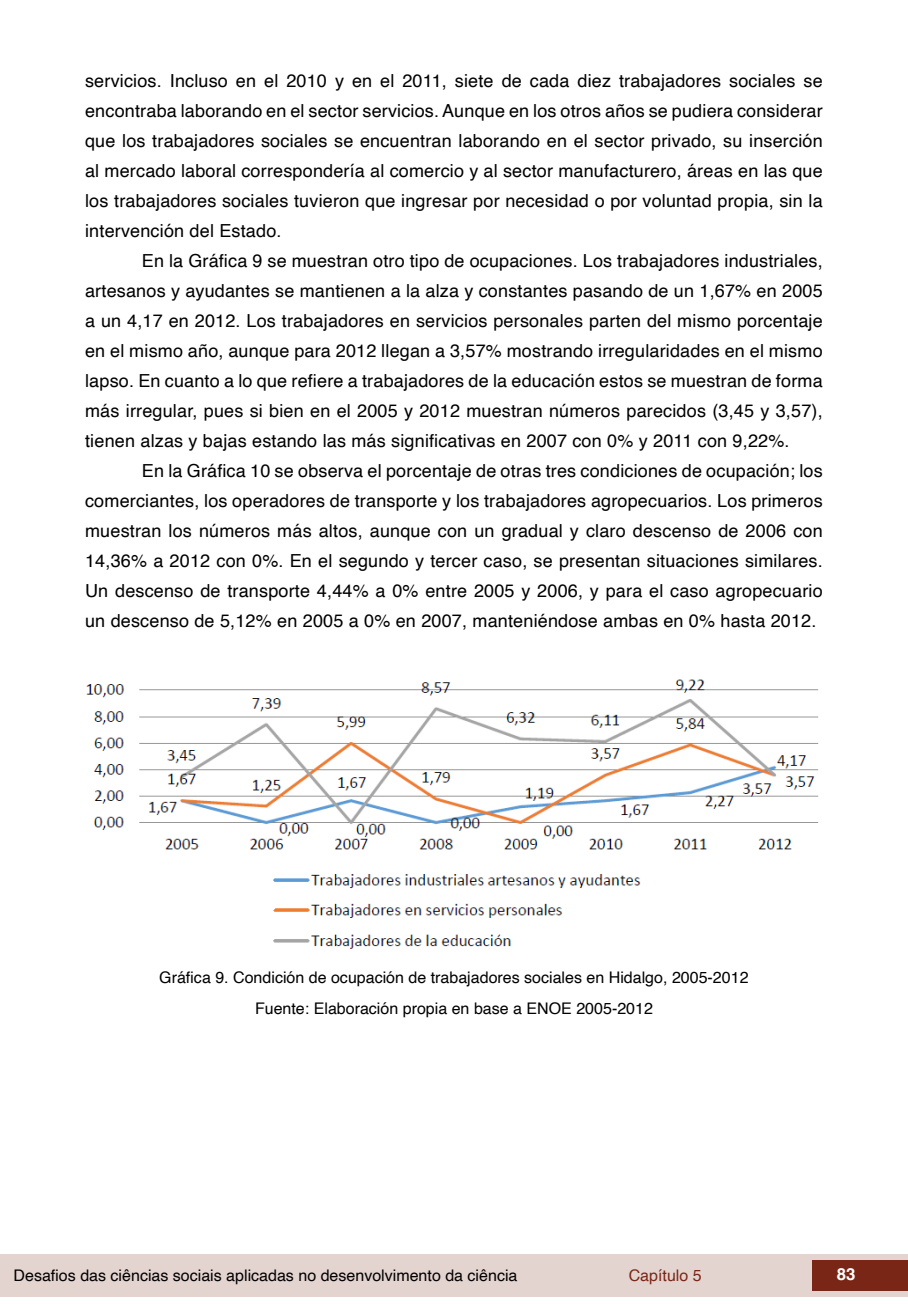
<style>
.page{position:relative;width:908px;height:1304px;background:#fff}
.page>*{position:absolute;margin:0;border:0;box-sizing:border-box;transform-origin:0 0}
.t1{font:18px/30px "Helvetica";letter-spacing:.01em;color:#000;text-align:justify}
.t2{font:700 16.8px "Helvetica";color:#fff}
.t3{font:16px/30.6px "Helvetica";color:#000;text-align:center}
.t4{font:16px "Helvetica";color:#7a2616}
</style>
<div class="page">
<div style="left:0;top:1254px;width:906px;height:43px;background:#e4d4d0"></div>
<div style="left:812px;top:1261px;width:95px;height:30px;background:#7a2616"></div>
<img style="left:86px;top:679px;width:733px;height:270px">
<p class="t1" style="left:85px;top:66px;width:738px">servicios. Incluso en el 2010 y en el 2011, siete de cada diez trabajadores sociales se encontraba laborando en el sector servicios. Aunque en los otros años se pudiera considerar que los trabajadores sociales se encuentran laborando en el sector privado, su inserción al mercado laboral correspondería al comercio y al sector manufacturero, áreas en las que los trabajadores sociales tuvieron que ingresar por necesidad o por voluntad propia, sin la intervención del Estado.</p>
<p class="t1" style="left:85px;top:246px;width:738px;text-indent:57px">En la Gráfica 9 se muestran otro tipo de ocupaciones. Los trabajadores industriales, artesanos y ayudantes se mantienen a la alza y constantes pasando de un 1,67% en 2005 a un 4,17 en 2012. Los trabajadores en servicios personales parten del mismo porcentaje en el mismo año, aunque para 2012 llegan a 3,57% mostrando irregularidades en el mismo lapso. En cuanto a lo que refiere a trabajadores de la educación estos se muestran de forma más irregular, pues si bien en el 2005 y 2012 muestran números parecidos (3,45 y 3,57), tienen alzas y bajas estando las más significativas en 2007 con 0% y 2011 con 9,22%.</p>
<p class="t1" style="left:85px;top:457px;width:738px;text-indent:57px">En la Gráfica 10 se observa el porcentaje de otras tres condiciones de ocupación; los comerciantes, los operadores de transporte y los trabajadores agropecuarios. Los primeros muestran los números más altos, aunque con un gradual y claro descenso de 2006 con 14,36% a 2012 con 0%. En el segundo y tercer caso, se presentan situaciones similares.<br>Un descenso de transporte 4,44% a 0% entre 2005 y 2006, y para el caso agropecuario un descenso de 5,12% en 2005 a 0% en 2007, manteniéndose ambas en 0% hasta 2012.</p>
<p class="t3" style="left:159px;top:963px;width:590px">Gráfica 9. Condición de ocupación de trabajadores sociales en Hidalgo, 2005-2012<br>Fuente: Elaboración propia en base a ENOE 2005-2012</p>
<p class="t3" style="left:14px;top:1260px;width:505px">Desafios das ciências sociais aplicadas no desenvolvimento da ciência</p>
<p class="t4" style="left:628px;top:1263px;width:74px">Capítulo 5</p>
<p class="t2" style="left:836px;top:1264px;width:20px">83</p>
</div>
